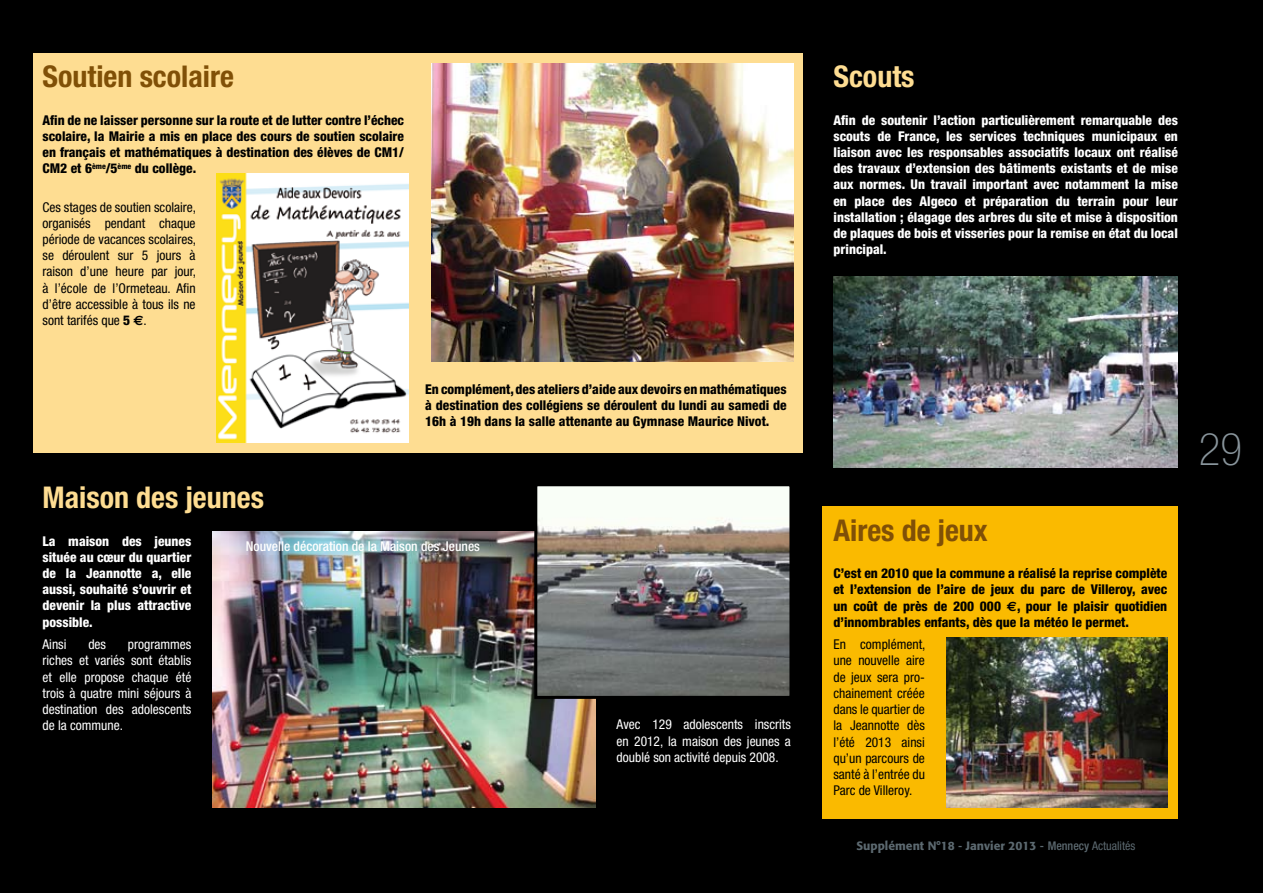
<style>
.page{position:relative;width:1263px;height:893px;background:#000}
.page>*{position:absolute;margin:0;border:0;box-sizing:border-box;transform-origin:0 0}
.t1{font:100 condensed 45px "Helvetica Neue";color:#89959c}
.t2{font:700 condensed 30px "Helvetica Neue";color:#805007}
.t3{font:700 condensed 30px "Helvetica Neue";color:#fedd92}
.t4{font:800 condensed 13.5px/16.2px "Helvetica Neue";color:#000;text-align:justify}
.t5{font:800 condensed 13.5px/16.2px "Helvetica Neue";color:#fff;text-align:justify}
.t6{font:condensed 13.5px/16.2px "Helvetica Neue";color:#000;text-align:justify}
.t7{font:condensed 13.5px/16.2px "Helvetica Neue";color:#fff;text-align:justify}
.t8{font:500 condensed 13.5px "Helvetica Neue";color:#fff}
.t9{font:500 12px "Formata";color:#5c6970}
.s1{font-weight:800}
.s2{font-family:"Euro Sans";font-weight:700;font-stretch:normal}
.s3{font-family:"Helvetica Neue";font-stretch:condensed}
.s4{font-family:"Helvetica Neue";font-weight:400;font-stretch:condensed}
</style>
<div class="page">
<div style="left:33px;top:53px;width:769px;height:400px;background:#fedd92"></div>
<div style="left:823px;top:506px;width:355px;height:313px;background:#faba00"></div>
<img style="left:432px;top:64px;width:361px;height:297px">
<img style="left:213px;top:531px;width:382px;height:277px">
<img style="left:946px;top:638px;width:221px;height:170px">
<img style="left:833px;top:276px;width:345px;height:192px">
<img style="left:538px;top:487px;width:250px;height:208px">
<div style="left:534px;top:483px;width:258px;height:216px;border:3px solid #000"></div>
<img style="left:217px;top:173px;width:191px;height:269px">
<h2 class="t2" style="left:43px;top:58px;width:193px">Soutien scolaire</h2>
<p class="t4" style="left:43px;top:111px;width:363px">Afin de ne laisser personne sur la route et de lutter contre l’échec scolaire, la Mairie a mis en place des cours de soutien scolaire en français et mathématiques à destination des élèves de CM1/ CM2 et 6<sup>ème</sup>/5<sup>ème</sup> du collège.</p>
<p class="t6" style="left:43px;top:199px;width:155px">Ces stages de soutien scolaire, organisés pendant chaque période de vacances scolaires, se déroulent sur 5 jours à raison d’une heure par jour, à l’école de l’Ormeteau. Afin d’être accessible à tous ils ne sont tarifés que <span class="s1">5</span> <span class="s2">€</span>.</p>
<p class="t4" style="left:425px;top:380px;width:363px">En complément, des ateliers d’aide aux devoirs en mathématiques à destination des collégiens se déroulent du lundi au samedi de 16h à 19h dans la salle attenante au Gymnase Maurice Nivot.</p>
<h2 class="t3" style="left:43px;top:479px;width:223px">Maison des jeunes</h2>
<p class="t5" style="left:43px;top:532px;width:150px">La maison des jeunes située au cœur du quartier de la Jeannotte a, elle aussi, souhaité s’ouvrir et devenir la plus attractive possible.</p>
<p class="t7" style="left:43px;top:636px;width:26px">Ainsi</p>
<p class="t7" style="left:88px;top:636px;width:19px">des</p>
<p class="t8" style="left:246px;top:538px;width:236px">Nouvelle décoration de la Maison des Jeunes</p>
<p class="t7" style="left:43px;top:636px;width:150px;text-indent:85px">programmes riches et variés sont établis et elle propose chaque été trois à quatre mini séjours à destination des adolescents de la commune.</p>
<p class="t7" style="left:617px;top:716px;width:176px">Avec 129 adolescents inscrits en 2012, la maison des jeunes a doublé son activité depuis 2008.</p>
<h2 class="t3" style="left:833px;top:58px;width:83px">Scouts</h2>
<p class="t5" style="left:833px;top:111px;width:346px">Afin de soutenir l’action particulièrement remarquable des scouts de France, les services techniques municipaux en liaison avec les responsables associatifs locaux ont réalisé des travaux d’extension des bâtiments existants et de mise aux normes. Un travail important avec notamment la mise en place des Algeco et préparation du terrain pour leur installation ; élagage des arbres du site et mise à disposition de plaques de bois et visseries pour la remise en état du local principal.</p>
<h2 class="t2" style="left:833px;top:512px;width:156px">Aires de jeux</h2>
<p class="t4" style="left:833px;top:565px;width:335px">C’est en 2010 que la commune a réalisé la reprise complète et l’extension de l’aire de jeux du parc de Villeroy, avec un coût de près de 200 000 <span class="s2">€</span>, pour le plaisir quotidien d’innombrables enfants, dès que la météo le permet.</p>
<p class="t6" style="left:833px;top:636px;width:93px">En complément, une nouvelle aire de jeux sera pro&shy;chainement créée dans le quartier de la Jeannotte dès l’été 2013 ainsi qu’un parcours de santé à l’entrée du Parc de Villeroy.</p>
<p class="t9" style="left:856px;top:839px;width:280px">Supplément N°18 <span class="s3">-</span> Janvier 2013 <span class="s3">- Mennecy</span> <span class="s4">Actualités</span></p>
<h1 class="t1" style="left:1199px;top:424px;width:45px">29</h1>
</div>
